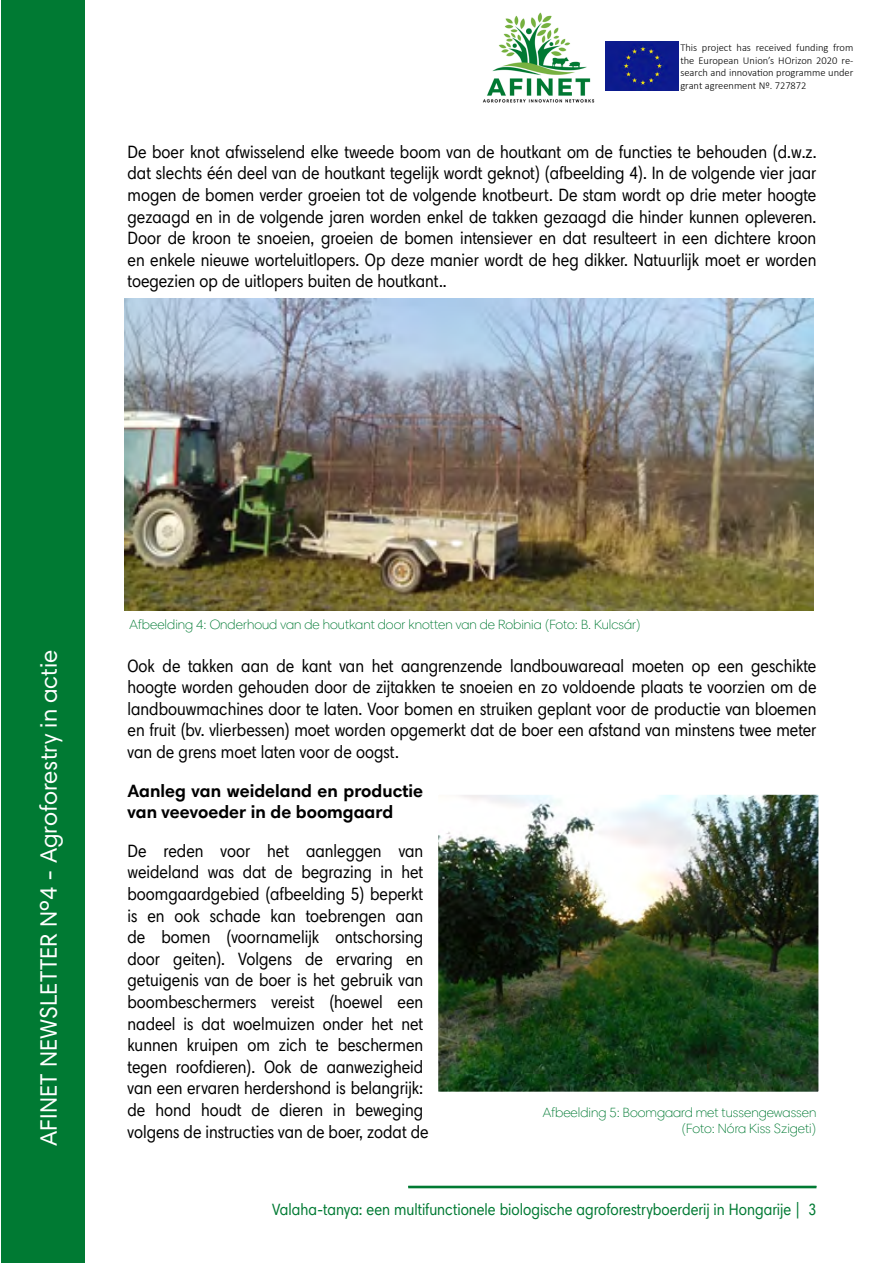
<style>
.page{position:relative;width:893px;height:1263px;background:#fff}
.page>*{position:absolute;margin:0;border:0;box-sizing:border-box;transform-origin:0 0}
.t1{font:24px "Harmonia Sans Pro Cyr";color:#fff}
.t2{font:condensed 18px/21.6px "Harmonia Sans Pro Cyr";color:#000;text-align:justify}
.t3{font:700 18px/21.6px "Harmonia Sans Pro Cyr";color:#000}
.t4{font:condensed 16.5px "Harmonia Sans Pro Cyr";color:#007a33}
.t5{font:300 13.5px/16.2px "Harmonia Sans Pro Cyr";color:#007a33;text-align:right}
.t6{font:300 10.5px/12.6px "Calibri";color:#000;text-align:justify}
</style>
<div class="page">
<div style="left:1px;top:0;width:83px;height:1263px;background:#007a33"></div>
<hr style="left:408px;top:1186px;width:408px;height:2px;background:#007a33">
<img style="left:483px;top:13px;width:112px;height:90px">
<img style="left:605px;top:42px;width:74px;height:48px">
<img style="left:124px;top:299px;width:689px;height:312px">
<img style="left:439px;top:796px;width:378px;height:295px">
<p class="t6" style="left:680px;top:41px;width:175px">This project has received funding from the European Union’s HOrizon 2020 re&shy;search and innovation programme under grant agreenment Nº. 727872</p>
<p class="t2" style="left:128px;top:141px;width:690px">De boer knot afwisselend elke tweede boom van de houtkant om de functies te behouden (d.w.z. dat slechts één deel van de houtkant tegelijk wordt geknot) (afbeelding 4). In de volgende vier jaar mogen de bomen verder groeien tot de volgende knotbeurt. De stam wordt op drie meter hoogte gezaagd en in de volgende jaren worden enkel de takken gezaagd die hinder kunnen opleveren.<br>Door de kroon te snoeien, groeien de bomen intensiever en dat resulteert in een dichtere kroon en enkele nieuwe worteluitlopers. Op deze manier wordt de heg dikker. Natuurlijk moet er worden toegezien op de uitlopers buiten de houtkant..</p>
<h1 class="t1" style="left:34px;top:1146px;width:498px;rotate:-90deg">AFINET NEWSLETTER Nº4 - Agroforestry in actie</h1>
<p class="t5" style="left:130px;top:616px;width:513px">Afbeelding 4: Onderhoud van de houtkant door knotten van de Robinia (Foto: B. Kulcsár)</p>
<p class="t2" style="left:128px;top:655px;width:690px">Ook de takken aan de kant van het aangrenzende landbouwareaal moeten op een geschikte hoogte worden gehouden door de zijtakken te snoeien en zo voldoende plaats te voorzien om de landbouwmachines door te laten. Voor bomen en struiken geplant voor de productie van bloemen en fruit (bv. vlierbessen) moet worden opgemerkt dat de boer een afstand van minstens twee meter van de grens moet laten voor de oogst.</p>
<p class="t3" style="left:128px;top:779px;width:297px">Aanleg van weideland en productie van veevoeder in de boomgaard</p>
<p class="t2" style="left:128px;top:840px;width:302px;text-align:left">De reden voor het aanleggen van weideland was dat de begrazing in het boomgaardgebied (afbeelding 5) beperkt is en ook schade kan toebrengen aan de bomen (voornamelijk ontschorsing door geiten). Volgens de ervaring en getuigenis van de boer is het gebruik van boombeschermers vereist (hoewel een nadeel is dat woelmuizen onder het net kunnen kruipen om zich te beschermen tegen roofdieren). Ook de aanwezigheid van een ervaren herdershond is belangrijk: de hond houdt de dieren in beweging volgens de instructies van de boer, zodat de</p>
<p class="t5" style="left:543px;top:1104px;width:275px">Afbeelding 5: Boomgaard met tussengewassen (Foto: Nóra Kiss Szigeti)</p>
<p class="t4" style="left:272px;top:1199px;width:546px">Valaha-tanya: een multifunctionele biologische agroforestryboerderij in Hongarije | 3</p>
</div>
